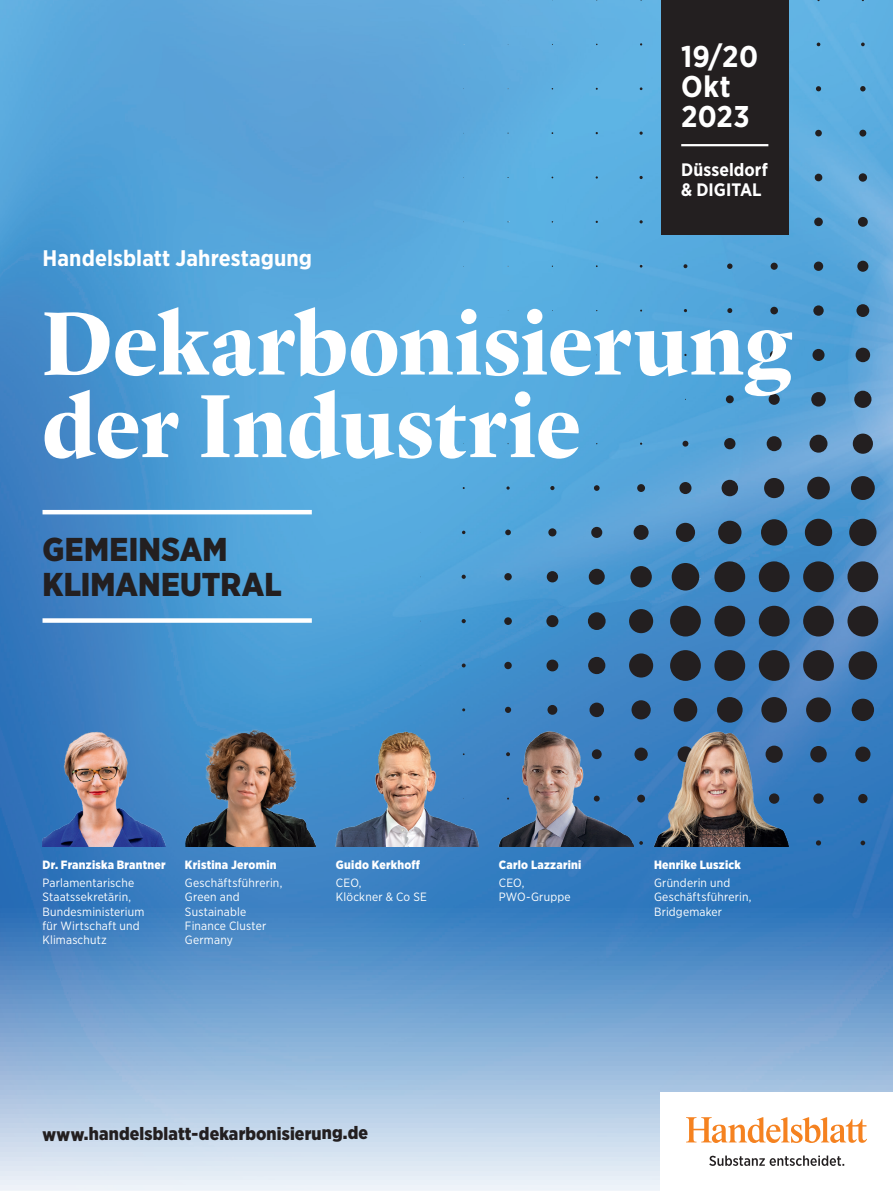
<style>
.page{position:relative;width:893px;height:1191px;background:#fff}
.page>*{position:absolute;margin:0;border:0;box-sizing:border-box;transform-origin:0 0}
.t1{font:700 90px/82.5px "Guyot Headline";letter-spacing:.005em;color:#fff}
.t2{font:900 33px/34.5px "Gotham Narrow";letter-spacing:.01em;color:#231f20}
.t3{font:700 30px/30px "Gotham Narrow";letter-spacing:.015em;color:#fff}
.t4{font:700 22.5px "Gotham Narrow";letter-spacing:.005em;color:#fff}
.t5{font:900 18px "Gotham Narrow";color:#231f20}
.t6{font:700 18px/19.5px "Gotham Narrow";letter-spacing:.005em;color:#fff}
.t7{font:12px/14.2px "Gotham Narrow";letter-spacing:.015em;color:#fff}
.t8{font:900 12px "Gotham Narrow";letter-spacing:.02em;color:#fff}
</style>
<div class="page">
<img style="left:0;top:0;width:893px;height:1191px">
<svg style="left:588px;top:612px;width:18px;height:18px"></svg>
<svg style="left:861px;top:43px;width:4px;height:3px"></svg>
<svg style="left:860px;top:86px;width:6px;height:5px"></svg>
<svg style="left:816px;top:86px;width:5px;height:5px"></svg>
<svg style="left:859px;top:130px;width:7px;height:7px"></svg>
<div style="left:815px;top:130px;width:7px;height:6px;background:#231f20;border-radius:50%"></div>
<svg style="left:639px;top:131px;width:4px;height:4px"></svg>
<svg style="left:859px;top:173px;width:8px;height:9px"></svg>
<svg style="left:815px;top:174px;width:7px;height:7px"></svg>
<svg style="left:639px;top:176px;width:4px;height:3px"></svg>
<svg style="left:858px;top:217px;width:10px;height:10px"></svg>
<svg style="left:814px;top:217px;width:9px;height:9px"></svg>
<svg style="left:639px;top:220px;width:4px;height:3px"></svg>
<svg style="left:857px;top:261px;width:11px;height:11px"></svg>
<svg style="left:814px;top:261px;width:9px;height:10px"></svg>
<svg style="left:771px;top:263px;width:7px;height:7px"></svg>
<svg style="left:727px;top:263px;width:5px;height:6px"></svg>
<svg style="left:683px;top:264px;width:4px;height:4px"></svg>
<svg style="left:856px;top:304px;width:13px;height:13px"></svg>
<svg style="left:813px;top:305px;width:11px;height:11px"></svg>
<svg style="left:770px;top:307px;width:8px;height:7px"></svg>
<svg style="left:727px;top:308px;width:5px;height:5px"></svg>
<svg style="left:856px;top:348px;width:14px;height:14px"></svg>
<svg style="left:812px;top:349px;width:12px;height:12px"></svg>
<svg style="left:770px;top:351px;width:8px;height:8px"></svg>
<svg style="left:727px;top:352px;width:5px;height:5px"></svg>
<svg style="left:854px;top:391px;width:17px;height:17px"></svg>
<svg style="left:811px;top:392px;width:15px;height:14px"></svg>
<svg style="left:769px;top:394px;width:11px;height:11px"></svg>
<svg style="left:726px;top:395px;width:8px;height:8px"></svg>
<svg style="left:853px;top:433px;width:20px;height:21px"></svg>
<svg style="left:809px;top:435px;width:18px;height:17px"></svg>
<svg style="left:767px;top:436px;width:15px;height:15px"></svg>
<svg style="left:724px;top:438px;width:11px;height:11px"></svg>
<svg style="left:682px;top:441px;width:6px;height:5px"></svg>
<svg style="left:851px;top:476px;width:24px;height:24px"></svg>
<svg style="left:807px;top:477px;width:23px;height:22px"></svg>
<svg style="left:764px;top:478px;width:20px;height:20px"></svg>
<svg style="left:722px;top:480px;width:16px;height:16px"></svg>
<svg style="left:679px;top:482px;width:12px;height:12px"></svg>
<svg style="left:637px;top:484px;width:8px;height:8px"></svg>
<svg style="left:594px;top:485px;width:6px;height:6px"></svg>
<svg style="left:550px;top:486px;width:4px;height:4px"></svg>
<svg style="left:506px;top:486px;width:4px;height:3px"></svg>
<svg style="left:849px;top:519px;width:27px;height:27px"></svg>
<svg style="left:805px;top:519px;width:27px;height:27px"></svg>
<svg style="left:761px;top:519px;width:26px;height:26px"></svg>
<svg style="left:718px;top:521px;width:23px;height:23px"></svg>
<svg style="left:676px;top:523px;width:19px;height:19px"></svg>
<svg style="left:634px;top:525px;width:15px;height:15px"></svg>
<svg style="left:591px;top:527px;width:11px;height:11px"></svg>
<svg style="left:548px;top:528px;width:8px;height:8px"></svg>
<svg style="left:505px;top:529px;width:6px;height:6px"></svg>
<svg style="left:462px;top:530px;width:3px;height:4px"></svg>
<svg style="left:847px;top:561px;width:31px;height:31px"></svg>
<svg style="left:803px;top:561px;width:31px;height:31px"></svg>
<svg style="left:759px;top:561px;width:30px;height:31px"></svg>
<svg style="left:714px;top:561px;width:31px;height:31px"></svg>
<svg style="left:672px;top:563px;width:27px;height:27px"></svg>
<svg style="left:630px;top:566px;width:22px;height:21px"></svg>
<svg style="left:589px;top:569px;width:16px;height:16px"></svg>
<svg style="left:547px;top:571px;width:11px;height:11px"></svg>
<svg style="left:504px;top:573px;width:8px;height:7px"></svg>
<svg style="left:462px;top:574px;width:4px;height:5px"></svg>
<svg style="left:847px;top:606px;width:31px;height:30px"></svg>
<svg style="left:803px;top:606px;width:31px;height:30px"></svg>
<svg style="left:759px;top:606px;width:30px;height:30px"></svg>
<svg style="left:714px;top:606px;width:31px;height:30px"></svg>
<svg style="left:670px;top:606px;width:31px;height:30px"></svg>
<svg style="left:629px;top:609px;width:24px;height:24px"></svg>
<div style="left:588px;top:612px;width:18px;height:18px;background:#231f20;border-radius:50%"></div>
<svg style="left:546px;top:615px;width:12px;height:12px"></svg>
<svg style="left:504px;top:617px;width:8px;height:8px"></svg>
<svg style="left:462px;top:619px;width:4px;height:4px"></svg>
<svg style="left:849px;top:651px;width:28px;height:29px"></svg>
<svg style="left:803px;top:650px;width:31px;height:31px"></svg>
<svg style="left:759px;top:650px;width:30px;height:31px"></svg>
<svg style="left:714px;top:650px;width:31px;height:31px"></svg>
<svg style="left:670px;top:650px;width:31px;height:31px"></svg>
<svg style="left:629px;top:653px;width:24px;height:24px"></svg>
<svg style="left:588px;top:657px;width:17px;height:17px"></svg>
<svg style="left:546px;top:659px;width:12px;height:12px"></svg>
<svg style="left:504px;top:662px;width:8px;height:7px"></svg>
<svg style="left:462px;top:663px;width:4px;height:4px"></svg>
<svg style="left:852px;top:698px;width:22px;height:23px"></svg>
<svg style="left:806px;top:697px;width:25px;height:25px"></svg>
<svg style="left:761px;top:697px;width:26px;height:25px"></svg>
<svg style="left:717px;top:697px;width:26px;height:25px"></svg>
<svg style="left:674px;top:698px;width:23px;height:23px"></svg>
<svg style="left:631px;top:700px;width:20px;height:19px"></svg>
<svg style="left:589px;top:702px;width:15px;height:15px"></svg>
<svg style="left:547px;top:705px;width:10px;height:10px"></svg>
<svg style="left:505px;top:707px;width:6px;height:6px"></svg>
<svg style="left:855px;top:746px;width:15px;height:16px"></svg>
<svg style="left:810px;top:746px;width:17px;height:16px"></svg>
<svg style="left:634px;top:747px;width:14px;height:14px"></svg>
<svg style="left:858px;top:794px;width:9px;height:9px"></svg>
<svg style="left:813px;top:793px;width:11px;height:10px"></svg>
<svg style="left:637px;top:794px;width:8px;height:8px"></svg>
<svg style="left:860px;top:840px;width:5px;height:5px"></svg>
<svg style="left:816px;top:840px;width:5px;height:5px"></svg>
<svg style="left:639px;top:841px;width:4px;height:3px"></svg>
<div style="left:660px;top:1092px;width:233px;height:99px;background:#fff"></div>
<svg style="left:820px;top:1117px;width:47px;height:26px"></svg>
<svg style="left:686px;top:1117px;width:134px;height:26px"></svg>
<svg style="left:709px;top:1155px;width:135px;height:11px"></svg>
<div style="left:661px;top:0;width:128px;height:234px;background:#231f20"></div>
<hr style="left:681px;top:144px;width:87px;height:2px;background:#fff">
<hr style="left:43px;top:510px;width:269px;height:4px;background:#fff">
<div style="left:43px;top:618px;width:269px;height:5px;background:#fff"></div>
<img style="left:43px;top:730px;width:122px;height:116px">
<img style="left:185px;top:730px;width:131px;height:116px">
<img style="left:336px;top:730px;width:143px;height:116px">
<img style="left:499px;top:730px;width:135px;height:116px">
<img style="left:654px;top:730px;width:135px;height:116px">
<h3 class="t4" style="left:43px;top:244px;width:271px">Handelsblatt Jahrestagung</h3>
<h3 class="t3" style="left:681px;top:41px;width:78px">19/20<br>Okt<br>2023</h3>
<h3 class="t6" style="left:681px;top:160px;width:88px">Düsseldorf &amp; DIGITAL</h3>
<h1 class="t1" style="left:43px;top:301px;width:751px">Dekarbonisierung der Industrie</h1>
<h2 class="t2" style="left:43px;top:532px;width:241px">GEMEINSAM<br>KLIMANEUTRAL</h2>
<p class="t8" style="left:43px;top:856px;width:125px">Dr. Franziska Brantner</p>
<p class="t7" style="left:43px;top:875px;width:103px">Parlamentarische<br>Staatssekretärin,<br>Bundesministerium für Wirtschaft und<br>Klimaschutz</p>
<p class="t8" style="left:185px;top:856px;width:93px">Kristina Jeromin</p>
<p class="t7" style="left:185px;top:875px;width:99px">Geschäftsführerin,<br>Green and<br>Sustainable<br>Finance Cluster<br>Germany</p>
<p class="t8" style="left:336px;top:856px;width:86px">Guido Kerkhoff</p>
<p class="t7" style="left:336px;top:875px;width:93px">CEO,<br>Klöckner &amp; Co SE</p>
<h3 class="t5" style="left:43px;top:1121px;width:327px">www.handelsblatt-dekarbonisierung.de</h3>
<p class="t8" style="left:499px;top:856px;width:84px">Carlo Lazzarini</p>
<p class="t7" style="left:499px;top:875px;width:73px">CEO,<br>PWO-Gruppe</p>
<p class="t8" style="left:654px;top:856px;width:88px">Henrike Luszick</p>
<p class="t7" style="left:654px;top:875px;width:99px">Gründerin und<br>Geschäftsführerin,<br>Bridgemaker</p>
</div>
